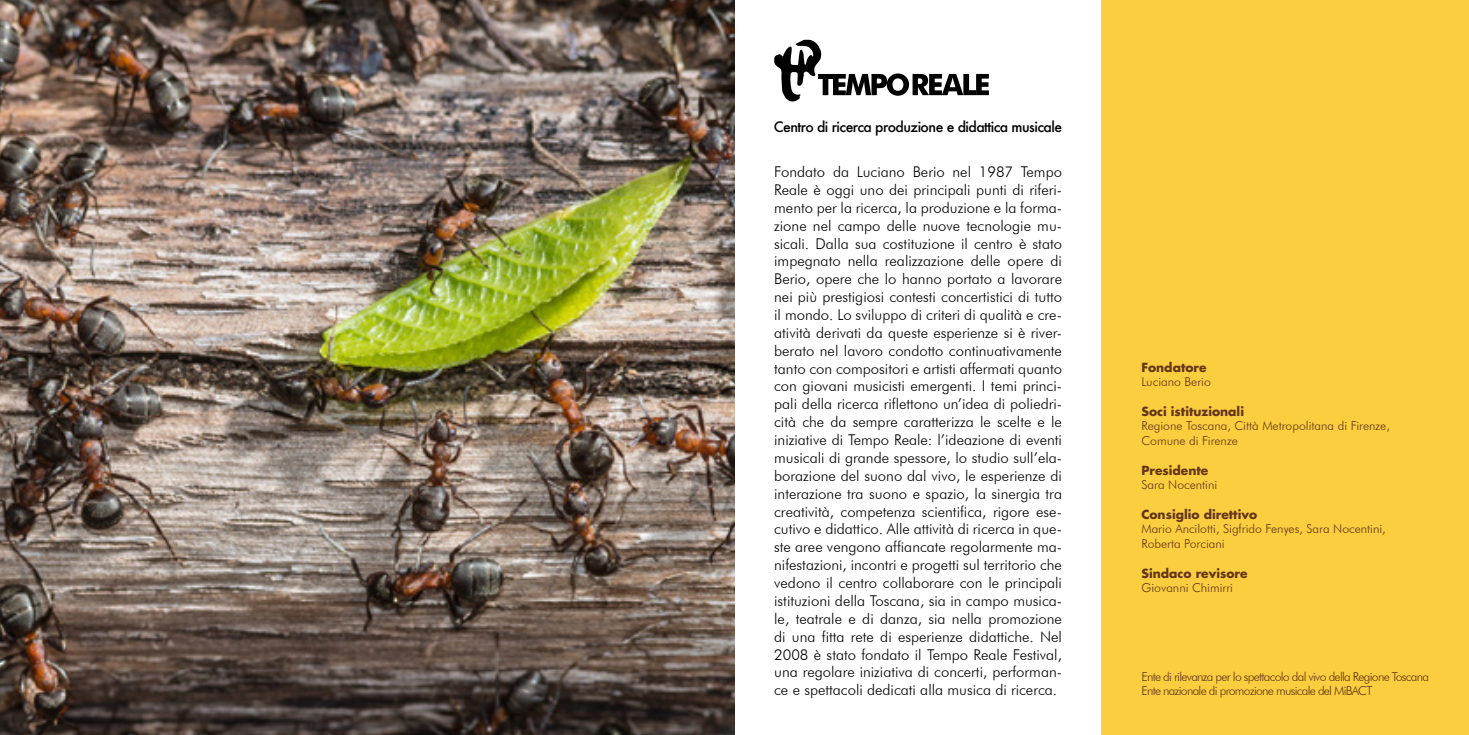
<style>
.page{position:relative;width:1469px;height:735px;background:#fff}
.page>*{position:absolute;margin:0;border:0;box-sizing:border-box;transform-origin:0 0}
.t1{font:300 14.88px/17.8px "Futura BT";color:#000;text-align:justify}
.t2{font:500 14px "Futura";letter-spacing:-.04em;color:#000}
.t3{font:300 12.25px/14.7px "Futura BT";color:#64351b}
.t4{font:300 12.25px/14.7px "Futura BT";letter-spacing:-.06em;color:#64351b}
.t5{font:700 12.25px "Futura Std";color:#64351b}
</style>
<div class="page">
<div style="left:1101px;top:0;width:367px;height:734px;background:#fbce3f"></div>
<svg style="left:774px;top:39px;width:214px;height:63px"></svg>
<img style="left:0;top:0;width:734px;height:734px">
<p class="t2" style="left:774px;top:117px;width:290px">Centro di ricerca produzione e didattica musicale</p>
<p class="t1" style="left:774px;top:163px;width:289px">Fondato da Luciano Berio nel 1987 Tempo Reale è oggi uno dei principali punti di riferi&shy;mento per la ricerca, la produzione e la forma&shy;zione nel campo delle nuove tecnologie mu&shy;sicali. Dalla sua costituzione il centro è stato impegnato nella realizzazione delle opere di Berio, opere che lo hanno portato a lavorare nei più prestigiosi contesti concertistici di tutto il mondo. Lo sviluppo di criteri di qualità e cre&shy;atività derivati da queste esperienze si è river&shy;berato nel lavoro condotto continuativamente tanto con compositori e artisti affermati quanto con giovani musicisti emergenti. I temi princi&shy;pali della ricerca riflettono un’idea di poliedri&shy;cità che da sempre caratterizza le scelte e le iniziative di Tempo Reale: l’ideazione di eventi musicali di grande spessore, lo studio sull’ela&shy;borazione del suono dal vivo, le esperienze di interazione tra suono e spazio, la sinergia tra creatività, competenza scientifica, rigore ese&shy;cutivo e didattico. Alle attività di ricerca in que&shy;ste aree vengono affiancate regolarmente ma&shy;nifestazioni, incontri e progetti sul territorio che vedono il centro collaborare con le principali istituzioni della Toscana, sia in campo musica&shy;le, teatrale e di danza, sia nella promozione di una fitta rete di esperienze didattiche. Nel 2008 è stato fondato il Tempo Reale Festival, una regolare iniziativa di concerti, performan&shy;ce e spettacoli dedicati alla musica di ricerca.</p>
<p class="t5" style="left:1141px;top:358px;width:67px">Fondatore</p>
<p class="t3" style="left:1141px;top:374px;width:71px">Luciano Berio</p>
<p class="t5" style="left:1141px;top:402px;width:104px">Soci istituzionali</p>
<p class="t3" style="left:1141px;top:418px;width:250px">Regione Toscana, Città Metropolitana di Firenze,<br>Comune di Firenze</p>
<p class="t5" style="left:1141px;top:461px;width:68px">Presidente</p>
<p class="t3" style="left:1141px;top:477px;width:77px">Sara Nocentini</p>
<p class="t5" style="left:1141px;top:505px;width:117px">Consiglio direttivo</p>
<p class="t3" style="left:1141px;top:521px;width:246px">Mario Ancilotti, Sigfrido Fenyes, Sara Nocentini,<br>Roberta Porciani</p>
<p class="t5" style="left:1141px;top:564px;width:108px">Sindaco revisore</p>
<p class="t3" style="left:1141px;top:580px;width:93px">Giovanni Chimirri</p>
<p class="t4" style="left:1141px;top:668px;width:289px">Ente di rilevanza per lo spettacolo dal vivo della Regione Toscana<br>Ente nazionale di promozione musicale del MiBACT</p>
</div>
